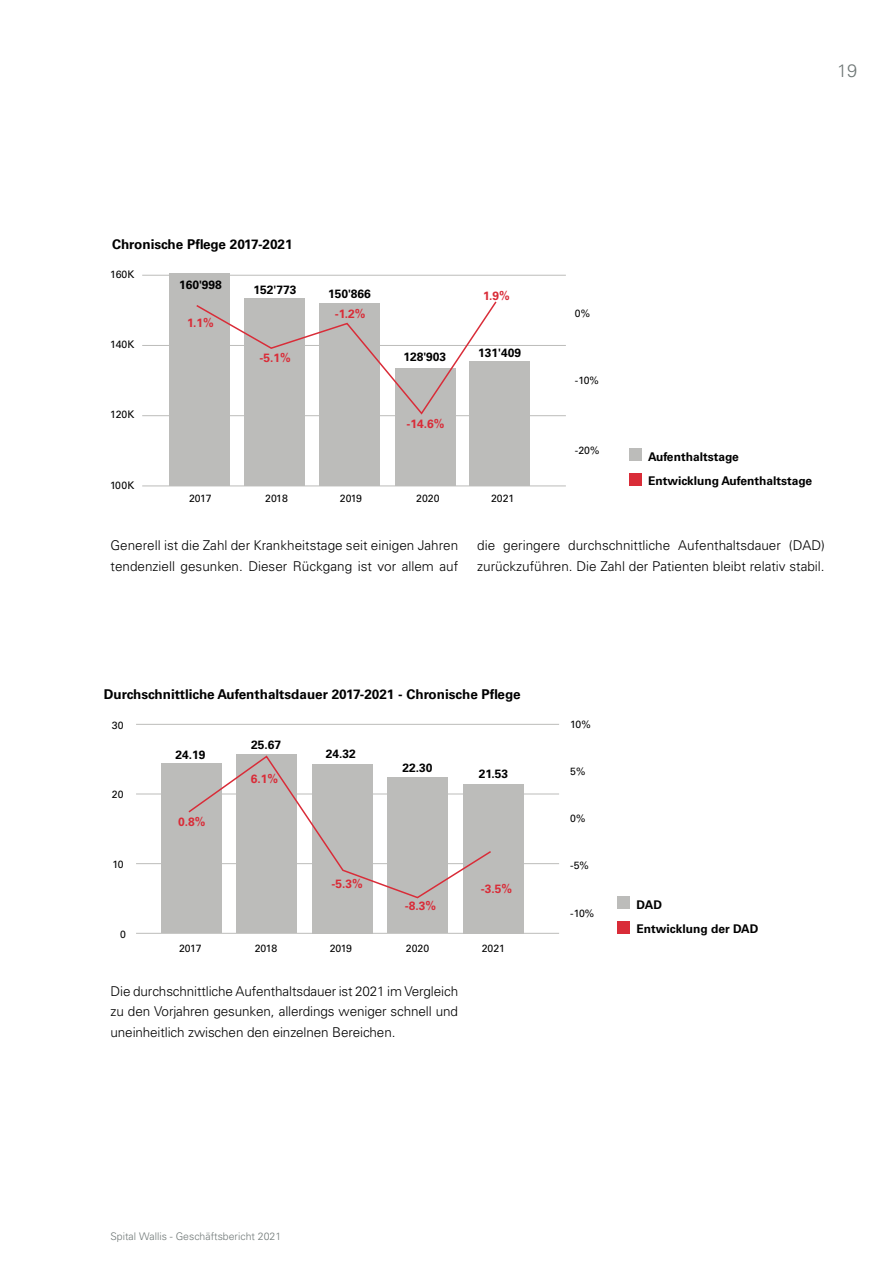
<style>
.page{position:relative;width:893px;height:1263px;background:#fff}
.page>*{position:absolute;margin:0;border:0;box-sizing:border-box;transform-origin:0 0}
.t1{font:300 18px "Univers";color:#707877}
.t2{font:300 13.5px/20.2px "Univers";color:#000}
.t3{font:700 13.5px "Univers LT Std";color:#000}
.t4{font:700 12px/24.8px "Univers LT Std";color:#000}
.t5{font:700 12px "Univers LT Std";color:#d92c38}
.t6{font:10.5px "Univers LT Std";color:#000}
.t7{font:300 10.5px "Univers";color:#707877}
</style>
<div class="page">
<div style="left:629px;top:449px;width:13px;height:12px;background:#bcbcba"></div>
<div style="left:629px;top:473px;width:13px;height:13px;background:#d92c38"></div>
<hr style="left:142px;top:415px;width:424px;height:1px;background:#bcbcba">
<hr style="left:142px;top:345px;width:424px;height:1px;background:#bcbcba">
<hr style="left:142px;top:275px;width:424px;height:1px;background:#bcbcba">
<div style="left:170px;top:274px;width:60px;height:212px;background:#bcbcba"></div>
<div style="left:245px;top:298px;width:60px;height:188px;background:#bcbcba"></div>
<div style="left:320px;top:303px;width:60px;height:183px;background:#bcbcba"></div>
<div style="left:395px;top:369px;width:60px;height:117px;background:#bcbcba"></div>
<svg style="left:196px;top:300px;width:302px;height:116px"></svg>
<div style="left:470px;top:362px;width:60px;height:124px;background:#bcbcba"></div>
<hr style="left:142px;top:485px;width:424px;height:1px;background:#bcbcba">
<div style="left:618px;top:896px;width:12px;height:13px;background:#bcbcba"></div>
<div style="left:618px;top:921px;width:12px;height:13px;background:#d92c38"></div>
<hr style="left:136px;top:863px;width:423px;height:1px;background:#bcbcba">
<hr style="left:136px;top:794px;width:423px;height:1px;background:#bcbcba">
<hr style="left:136px;top:724px;width:423px;height:1px;background:#bcbcba">
<div style="left:161px;top:763px;width:61px;height:170px;background:#bcbcba"></div>
<div style="left:237px;top:754px;width:60px;height:179px;background:#bcbcba"></div>
<div style="left:312px;top:764px;width:61px;height:169px;background:#bcbcba"></div>
<div style="left:388px;top:777px;width:60px;height:156px;background:#bcbcba"></div>
<div style="left:463px;top:784px;width:61px;height:149px;background:#bcbcba"></div>
<hr style="left:136px;top:933px;width:423px;height:1px;background:#bcbcba">
<svg style="left:188px;top:754px;width:303px;height:145px"></svg>
<h1 class="t1" style="left:837px;top:60px;width:22px">19</h1>
<p class="t3" style="left:112px;top:236px;width:182px">Chronische Pflege 2017-2021</p>
<p class="t6" style="left:110px;top:268px;width:26px">160K</p>
<p class="t6" style="left:110px;top:338px;width:26px">140K</p>
<p class="t6" style="left:112px;top:341px;width:13px">30</p>
<p class="t6" style="left:110px;top:408px;width:26px">120K</p>
<p class="t6" style="left:112px;top:411px;width:13px">20</p>
<p class="t6" style="left:110px;top:479px;width:26px">100K</p>
<p class="t6" style="left:112px;top:481px;width:13px">10</p>
<p class="t4" style="left:179px;top:272px;width:44px">160'998</p>
<p class="t5" style="left:187px;top:316px;width:28px">1.1%</p>
<p class="t4" style="left:254px;top:278px;width:44px">152'773</p>
<p class="t5" style="left:260px;top:351px;width:33px">-5.1%</p>
<p class="t4" style="left:328px;top:282px;width:44px">150'866</p>
<p class="t5" style="left:335px;top:307px;width:32px">-1.2%</p>
<p class="t6" style="left:189px;top:492px;width:24px">2017</p>
<p class="t6" style="left:265px;top:492px;width:24px">2018</p>
<p class="t6" style="left:340px;top:492px;width:24px">2019</p>
<p class="t4" style="left:403px;top:344px;width:44px">128'903</p>
<p class="t5" style="left:406px;top:416px;width:40px">-14.6%</p>
<p class="t6" style="left:416px;top:492px;width:25px">2020</p>
<p class="t5" style="left:483px;top:289px;width:28px">1.9%</p>
<p class="t4" style="left:478px;top:340px;width:44px">131'409</p>
<p class="t6" style="left:491px;top:492px;width:25px">2021</p>
<p class="t6" style="left:575px;top:307px;width:17px">0%</p>
<p class="t6" style="left:575px;top:374px;width:25px">-10%</p>
<p class="t6" style="left:575px;top:444px;width:26px">-20%</p>
<p class="t4" style="left:648px;top:444px;width:166px">Aufenthaltstage<br>Entwicklung Aufenthaltstage</p>
<p class="t2" style="left:111px;top:535px;width:349px">Generell ist die Zahl der Krankheitstage seit einigen Jahren tendenziell gesunken. Dieser Rückgang ist vor allem auf</p>
<p class="t2" style="left:477px;top:535px;width:349px">die geringere durchschnittliche Aufenthaltsdauer (DAD) zurückzuführen. Die Zahl der Patienten bleibt relativ stabil.</p>
<p class="t4" style="left:637px;top:540px;width:84px">Variation DMS</p>
<p class="t6" style="left:179px;top:565px;width:24px">2017</p>
<p class="t6" style="left:255px;top:565px;width:24px">2018</p>
<p class="t6" style="left:330px;top:565px;width:24px">2019</p>
<p class="t6" style="left:406px;top:565px;width:25px">2020</p>
<p class="t6" style="left:482px;top:565px;width:25px">2021</p>
<p class="t3" style="left:104px;top:686px;width:418px">Durchschnittliche Aufenthaltsdauer 2017-2021 - Chronische Pflege</p>
<p class="t6" style="left:112px;top:719px;width:13px">30</p>
<p class="t6" style="left:112px;top:788px;width:13px">20</p>
<p class="t6" style="left:112px;top:858px;width:13px">10</p>
<p class="t6" style="left:120px;top:928px;width:7px">0</p>
<p class="t4" style="left:176px;top:743px;width:31px">24.19</p>
<p class="t5" style="left:178px;top:815px;width:29px">0.8%</p>
<p class="t4" style="left:251px;top:732px;width:32px">25.67</p>
<p class="t5" style="left:251px;top:771px;width:29px">6.1%</p>
<p class="t4" style="left:326px;top:742px;width:32px">24.32</p>
<p class="t5" style="left:331px;top:877px;width:33px">-5.3%</p>
<p class="t6" style="left:179px;top:942px;width:24px">2017</p>
<p class="t6" style="left:255px;top:942px;width:24px">2018</p>
<p class="t6" style="left:330px;top:942px;width:24px">2019</p>
<p class="t4" style="left:403px;top:755px;width:32px">22.30</p>
<p class="t5" style="left:405px;top:899px;width:33px">-8.3%</p>
<p class="t6" style="left:406px;top:942px;width:25px">2020</p>
<p class="t2" style="left:111px;top:981px;width:349px;text-align:justify">Die durchschnittliche Aufenthaltsdauer ist 2021 im Vergleich zu den Vorjahren gesunken, allerdings weniger schnell und uneinheitlich zwischen den einzelnen Bereichen.</p>
<p class="t4" style="left:479px;top:762px;width:31px">21.53</p>
<p class="t5" style="left:481px;top:882px;width:33px">-3.5%</p>
<p class="t6" style="left:482px;top:942px;width:25px">2021</p>
<p class="t6" style="left:570px;top:718px;width:22px">10%</p>
<p class="t6" style="left:570px;top:765px;width:17px">5%</p>
<p class="t6" style="left:570px;top:812px;width:17px">0%</p>
<p class="t6" style="left:570px;top:859px;width:20px">-5%</p>
<p class="t6" style="left:570px;top:907px;width:25px">-10%</p>
<p class="t4" style="left:637px;top:892px;width:123px">DAD<br>Entwicklung der DAD</p>
<p class="t7" style="left:111px;top:1230px;width:172px">Spital Wallis - Geschäftsbericht 2021</p>
</div>
